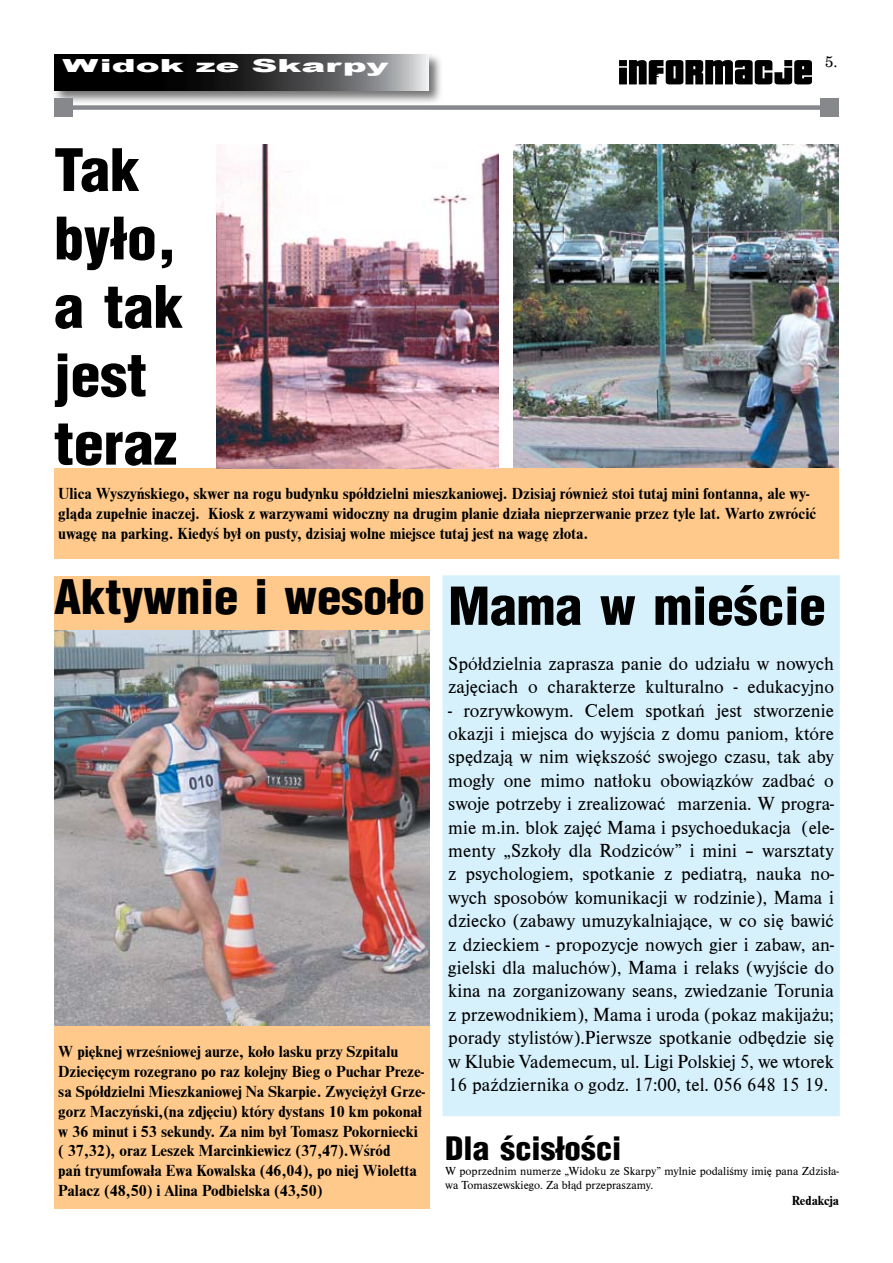
<style>
.page{position:relative;width:893px;height:1263px;background:#fff}
.page>*{position:absolute;margin:0;border:0;box-sizing:border-box;transform-origin:0 0}
.t1{font:900 57px/68.4px "Switzerland Cond";color:#000;scale:1.05 1}
.t2{font:900 51px "Switzerland Cond";color:#000;scale:1.05 1}
.t3{font:900 46.5px "Switzerland Cond";color:#000;scale:1.05 1}
.t4{font:900 31.5px "Switzerland Cond";color:#000;scale:1.05 1}
.t5{font:19.5px/23.4px "Nimbus Rom DCE";color:#000}
.t6{font:900 18px "Arial";color:#fff;scale:2 1}
.t7{font:18px "Minion Pro";color:#000}
.t8{font:700 16.5px/19.8px "Nimbus Rom DCE";color:#000}
.t9{font:15px "New Brunswick";color:#000}
.t10{font:700 13.5px "Nimbus Rom DCE";color:#000}
.t11{font:12px/14.4px "Nimbus Rom DCE";color:#000}
</style>
<div class="page">
<div style="left:54px;top:576px;width:375px;height:72px;background:#fec98a"></div>
<div style="left:52px;top:53px;width:417px;height:60px;background:#000;opacity:.55"></div>
<svg style="left:54px;top:55px;width:375px;height:36px;background:#373839"></svg>
<div style="left:63px;top:105px;width:767px;height:5px;background:#86888b"></div>
<div style="left:54px;top:99px;width:18px;height:18px;background:#86888b"></div>
<div style="left:821px;top:99px;width:18px;height:18px;background:#86888b"></div>
<svg style="left:619px;top:60px;width:193px;height:24px;background:#363636"></svg>
<img style="left:514px;top:144px;width:325px;height:324px">
<div style="left:54px;top:468px;width:785px;height:90px;background:#fec98a"></div>
<img style="left:54px;top:630px;width:375px;height:396px">
<div style="left:54px;top:1026px;width:375px;height:183px;background:#fec98a"></div>
<img style="left:216px;top:144px;width:282px;height:324px">
<div style="left:443px;top:576px;width:396px;height:539px;background:#d6f0fc"></div>
<div style="left:443px;top:575px;width:397px;height:541px;border:2px solid #d6f0fc"></div>
<p class="t6" style="left:63px;top:53px;width:164px">Widok ze Skarpy</p>
<p class="t9" style="left:825px;top:52px;width:14px">5.</p>
<p class="t7" style="left:649px;top:57px;width:11px">d</p>
<h1 class="t1" style="left:54px;top:134px;width:125px">Tak było, a tak jest teraz</h1>
<p class="t8" style="left:58px;top:484px;width:759px">Ulica Wyszyńskiego, skwer na rogu budynku spółdzielni mieszkaniowej. Dzisiaj również stoi tutaj mini fontanna, ale wy&shy;gląda zupełnie inaczej. Kiosk z warzywami widoczny na drugim planie działa nieprzerwanie przez tyle lat. Warto zwrócić uwagę na parking. Kiedyś był on pusty, dzisiaj wolne miejsce tutaj jest na wagę złota.</p>
<h3 class="t3" style="left:54px;top:567px;width:355px">Aktywnie i wesoło</h3>
<p class="t8" style="left:58px;top:1042px;width:368px">W pięknej wrześniowej aurze, koło lasku przy Szpitalu Dziecięcym rozegrano po raz kolejny Bieg o Puchar Preze&shy;sa Spółdzielni Mieszkaniowej Na Skarpie. Zwyciężył Grze&shy;gorz Maczyński,(na zdjęciu) który dystans 10 km pokonał w 36 minut i 53 sekundy. Za nim był Tomasz Pokorniecki ( 37,32), oraz Leszek Marcinkiewicz (37,47).Wśród<br>pań tryumfowała Ewa Kowalska (46,04), po niej Wioletta Palacz (48,50) i Alina Podbielska (43,50)</p>
<h2 class="t2" style="left:448px;top:573px;width:361px">Mama w mieście</h2>
<p class="t5" style="left:448px;top:652px;width:387px">Spółdzielnia zaprasza panie do udziału w nowych zajęciach o charakterze kulturalno - edukacyjno</p>
<p class="t5" style="left:448px;top:699px;width:387px;text-align:justify">- rozrywkowym. Celem spotkań jest stworzenie okazji i miejsca do wyjścia z domu paniom, które spędzają w nim większość swojego czasu, tak aby mogły one mimo natłoku obowiązków zadbać o swoje potrzeby i zrealizować marzenia. W progra&shy;mie m.in. blok zajęć Mama i psychoedukacja (ele&shy;menty „Szkoły dla Rodziców” i mini – warsztaty z psychologiem, spotkanie z pediatrą, nauka no&shy;wych sposobów komunikacji w rodzinie), Mama i dziecko (zabawy umuzykalniające, w co się bawić z dzieckiem - propozycje nowych gier i zabaw, an&shy;gielski dla maluchów), Mama i relaks (wyjście do kina na zorganizowany seans, zwiedzanie Torunia z przewodnikiem), Mama i uroda (pokaz makijażu; porady stylistów).Pierwsze spotkanie odbędzie się w Klubie Vademecum, ul. Ligi Polskiej 5, we wtorek 16 października o godz. 17:00, tel. 056 648 15 19.</p>
<h3 class="t4" style="left:445px;top:1128px;width:169px">Dla ścisłości</h3>
<p class="t11" style="left:445px;top:1163px;width:395px">W poprzednim numerze „Widoku ze Skarpy” mylnie podaliśmy imię pana Zdzisła&shy;wa Tomaszewskiego. Za błąd przepraszamy.</p>
<p class="t10" style="left:792px;top:1193px;width:49px">Redakcja</p>
</div>
